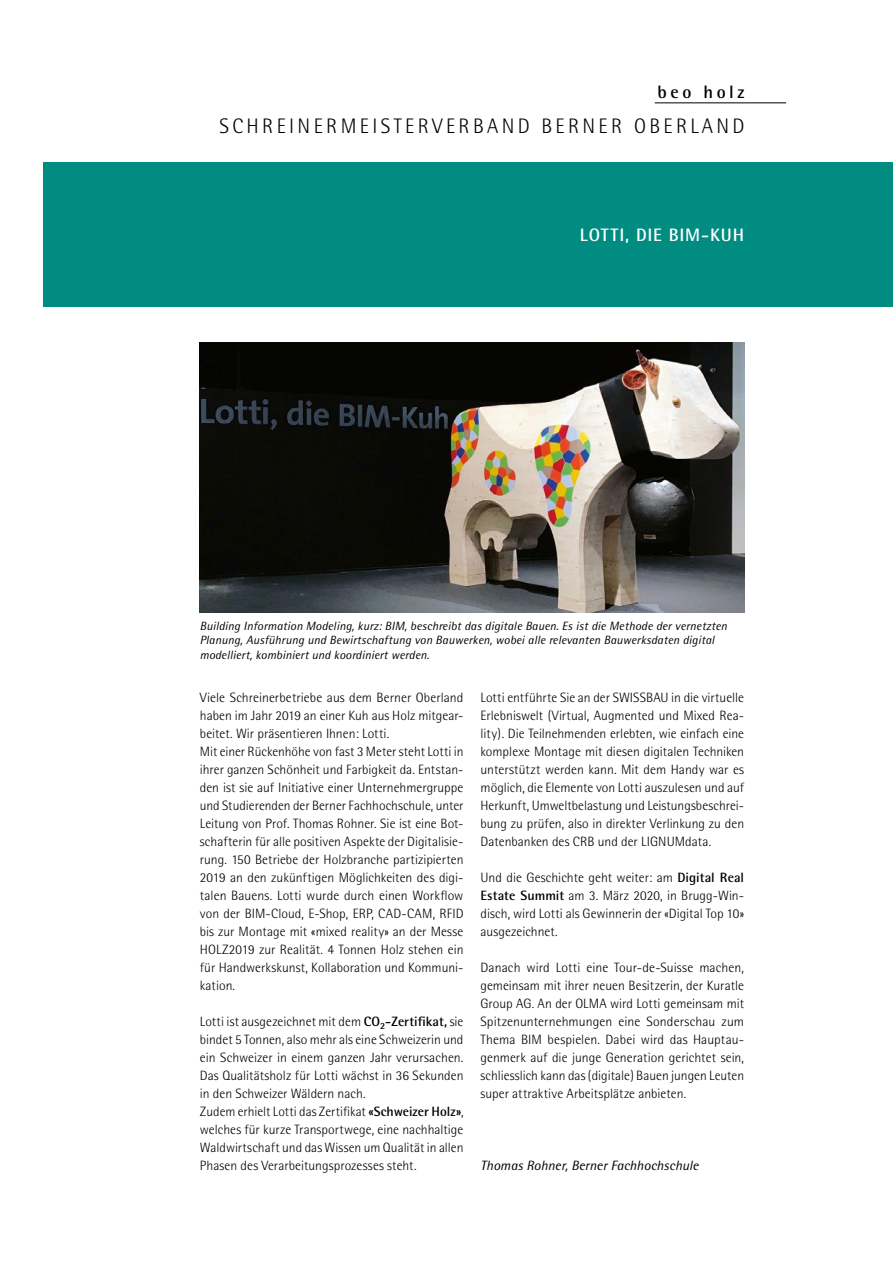
<style>
.page{position:relative;width:893px;height:1263px;background:#fff}
.page>*{position:absolute;margin:0;border:0;box-sizing:border-box;transform-origin:0 0}
.t1{font:300 21px "Rotis Semi Sans";letter-spacing:.16em;color:#000}
.t2{font:700 18px "Rotis Semi Sans";letter-spacing:.045em;color:#fff}
.t3{font:700 18px "Rotis Semi Sans";letter-spacing:.2em;color:#000}
.t4{font:300 13.5px/18px "Rotis Semi Sans";color:#000;text-align:justify}
.t5{font:italic 13.5px "Rotis Semi Sans";letter-spacing:.005em;color:#000}
.t6{font:italic 12px/14.4px "Rotis Semi Sans";letter-spacing:.01em;color:#000}
.s1{font-weight:700}
</style>
<div class="page">
<div style="left:43px;top:162px;width:850px;height:144px;background:#008c81"></div>
<hr style="left:655px;top:102px;width:131px;height:1px;background:#000">
<img style="left:200px;top:342px;width:544px;height:270px">
<h2 class="t3" style="left:657px;top:81px;width:88px">beo holz</h2>
<h1 class="t1" style="left:219px;top:114px;width:526px">SCHREINERMEISTERVERBAND BERNER OBERLAND</h1>
<h2 class="t2" style="left:580px;top:224px;width:166px">LOTTI, DIE BIM-KUH</h2>
<p class="t6" style="left:200px;top:618px;width:529px">Building Information Modeling, kurz: BIM, beschreibt das digitale Bauen. Es ist die Methode der vernetzten<br>Planung, Ausführung und Bewirtschaftung von Bauwerken, wobei alle relevanten Bauwerksdaten digital modelliert, kombiniert und koordiniert werden.</p>
<p class="t4" style="left:200px;top:688px;width:265px;text-align:left">Viele Schreinerbetriebe aus dem Berner Oberland haben im Jahr 2019 an einer Kuh aus Holz mitgear&shy;beitet. Wir präsentieren Ihnen: Lotti.<br>Mit einer Rückenhöhe von fast 3 Meter steht Lotti in ihrer ganzen Schönheit und Farbigkeit da. Entstan&shy;den ist sie auf Initiative einer Unternehmergruppe und Studierenden der Berner Fachhochschule, unter Leitung von Prof. Thomas Rohner. Sie ist eine Bot&shy;schafterin für alle positiven Aspekte der Digitalisie&shy;rung. 150 Betriebe der Holzbranche partizipierten 2019 an den zukünftigen Möglichkeiten des digi&shy;talen Bauens. Lotti wurde durch einen Workflow von der BIM-Cloud, E-Shop, ERP, CAD-CAM, RFID bis zur Montage mit «mixed reality» an der Messe HOLZ2019 zur Realität. 4 Tonnen Holz stehen ein für Handwerkskunst, Kollaboration und Kommuni&shy;kation.</p>
<p class="t4" style="left:200px;top:1012px;width:265px;text-align:left">Lotti ist ausgezeichnet mit dem <span class="s1">CO</span><sub>2</sub><span class="s1">-Zertifikat,</span> sie bindet 5 Tonnen, also mehr als eine Schweizerin und ein Schweizer in einem ganzen Jahr verursachen.<br>Das Qualitätsholz für Lotti wächst in 36 Sekunden in den Schweizer Wäldern nach.<br>Zudem erhielt Lotti das Zertifikat <span class="s1">«Schweizer Holz»</span>, welches für kurze Transportwege, eine nachhaltige Waldwirtschaft und das Wissen um Qualität in allen Phasen des Verarbeitungsprozesses steht.</p>
<p class="t4" style="left:480px;top:688px;width:265px">Lotti entführte Sie an der SWISSBAU in die virtuelle Erlebniswelt (Virtual, Augmented und Mixed Rea&shy;lity). Die Teilnehmenden erlebten, wie einfach eine komplexe Montage mit diesen digitalen Techniken unterstützt werden kann. Mit dem Handy war es möglich, die Elemente von Lotti auszulesen und auf Herkunft, Umweltbelastung und Leistungsbeschrei&shy;bung zu prüfen, also in direkter Verlinkung zu den Datenbanken des CRB und der LIGNUMdata.</p>
<p class="t4" style="left:480px;top:868px;width:265px">Und die Geschichte geht weiter: am <span class="s1">Digital Real Estate Summit</span> am 3. März 2020, in Brugg-Win&shy;disch, wird Lotti als Gewinnerin der «Digital Top 10» ausgezeichnet.</p>
<p class="t4" style="left:480px;top:958px;width:265px">Danach wird Lotti eine Tour-de-Suisse machen, gemeinsam mit ihrer neuen Besitzerin, der Kuratle Group AG. An der OLMA wird Lotti gemeinsam mit Spitzenunternehmungen eine Sonderschau zum Thema BIM bespielen. Dabei wird das Hauptau&shy;genmerk auf die junge Generation gerichtet sein, schliesslich kann das (digitale) Bauen jungen Leuten super attraktive Arbeitsplätze anbieten.</p>
<p class="t5" style="left:480px;top:1157px;width:219px">Thomas Rohner, Berner Fachhochschule</p>
</div>
